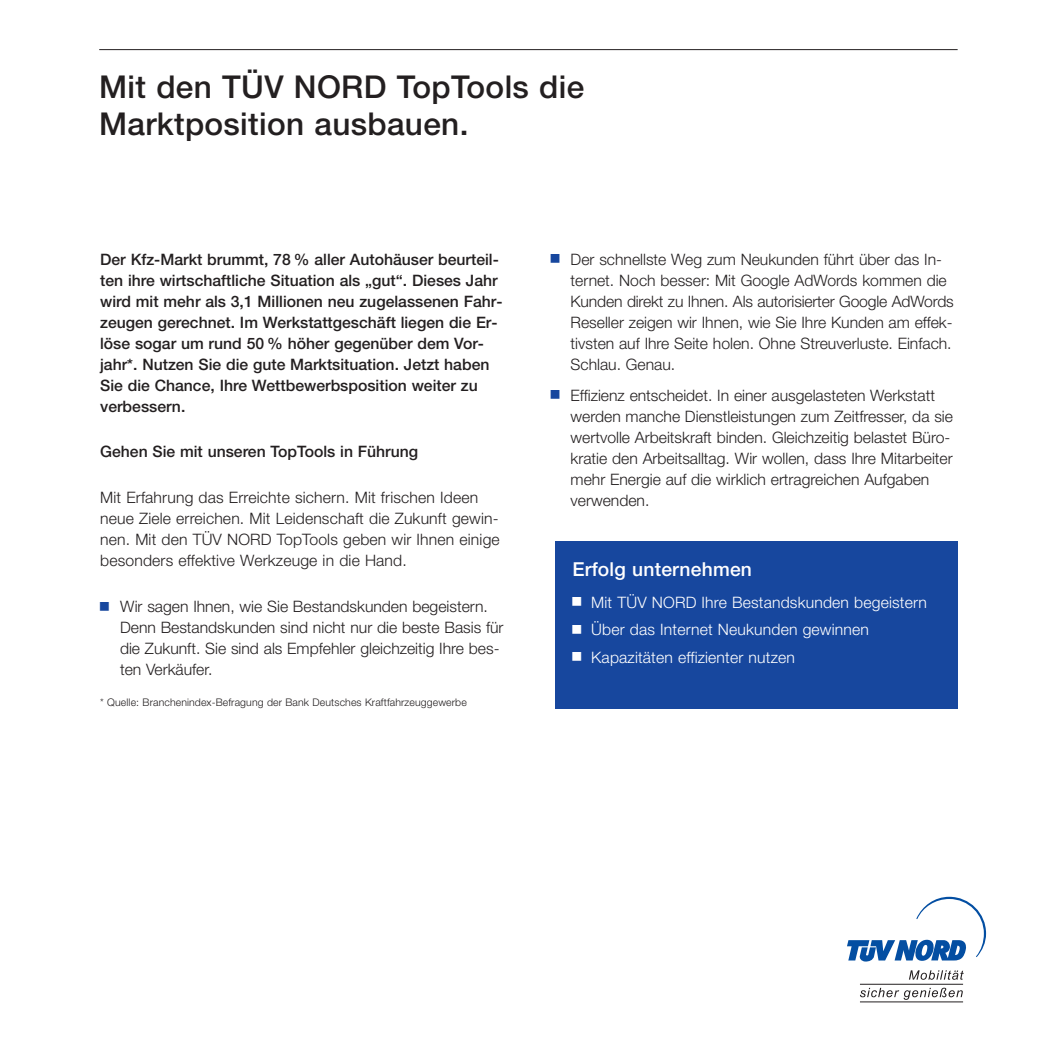
<style>
.page{position:relative;width:1042px;height:1042px;background:#fff}
.page>*{position:absolute;margin:0;border:0;box-sizing:border-box;transform-origin:0 0}
.t1{font:500 31.5px/37.8px "Helvetica Neue";letter-spacing:.01em;color:#231f20}
.t2{font:500 19.25px "Helvetica Neue";letter-spacing:.01em;color:#fff}
.t3{font:300 15.75px/21px "Helvetica Neue";color:#231f20}
.t4{font:500 15.75px/21px "Helvetica Neue";color:#231f20}
.t5{font:300 15.75px/27.5px "Helvetica Neue";letter-spacing:.01em;color:#fff}
.t6{font:300 10.5px "Helvetica Neue";letter-spacing:.01em;color:#231f20}
</style>
<div class="page">
<hr style="left:99px;top:49px;width:858px;height:1px;background:#231f20">
<div style="left:555px;top:541px;width:402px;height:168px;background:#17479e"></div>
<svg style="left:847px;top:897px;width:139px;height:64px"></svg>
<svg style="left:860px;top:987px;width:103px;height:13px"></svg>
<svg style="left:909px;top:970px;width:54px;height:10px"></svg>
<hr style="left:860px;top:984px;width:103px;height:1px;background:#231f20">
<hr style="left:860px;top:1001px;width:103px;height:1px;background:#231f20">
<h1 class="t1" style="left:99px;top:70px;width:487px">Mit den TÜV NORD TopTools die<br>Marktposition ausbauen.</h1>
<p class="t4" style="left:100px;top:250px;width:404px">Der Kfz-Markt brummt, 78 % aller Autohäuser beurteil&shy;ten ihre wirtschaftliche Situation als „gut“. Dieses Jahr wird mit mehr als 3,1 Millionen neu zugelassenen Fahr&shy;zeugen gerechnet. Im Werkstattgeschäft liegen die Er&shy;löse sogar um rund 50 % höher gegenüber dem Vor&shy;jahr*. Nutzen Sie die gute Marktsituation. Jetzt haben Sie die Chance, Ihre Wettbewerbsposition weiter zu verbessern.</p>
<p class="t4" style="left:100px;top:443px;width:319px">Gehen Sie mit unseren TopTools in Führung</p>
<p class="t3" style="left:100px;top:489px;width:401px">Mit Erfahrung das Erreichte sichern. Mit frischen Ideen neue Ziele erreichen. Mit Leidenschaft die Zukunft gewin&shy;nen. Mit den TÜV NORD TopTools geben wir Ihnen einige besonders effektive Werkzeuge in die Hand.</p>
<p class="t3" style="left:120px;top:597px;width:385px">Wir sagen Ihnen, wie Sie Bestandskunden begeistern.<br>Denn Bestandskunden sind nicht nur die beste Basis für die Zukunft. Sie sind als Empfehler gleichzeitig Ihre bes&shy;ten Verkäufer.</p>
<p class="t6" style="left:100px;top:698px;width:368px">* Quelle: Branchenindex-Befragung der Bank Deutsches Kraftfahrzeuggewerbe</p>
<p class="t3" style="left:570px;top:250px;width:385px">Der schnellste Weg zum Neukunden führt über das In&shy;ternet. Noch besser: Mit Google AdWords kommen die Kunden direkt zu Ihnen. Als autorisierter Google AdWords Reseller zeigen wir Ihnen, wie Sie Ihre Kunden am effek&shy;tivsten auf Ihre Seite holen. Ohne Streuverluste. Einfach.<br>Schlau. Genau.</p>
<p class="t3" style="left:570px;top:386px;width:384px">Effizienz entscheidet. In einer ausgelasteten Werkstatt werden manche Dienstleistungen zum Zeitfresser, da sie wertvolle Arbeitskraft binden. Gleichzeitig belastet Büro&shy;kratie den Arbeitsalltag. Wir wollen, dass Ihre Mitarbeiter mehr Energie auf die wirklich ertragreichen Aufgaben verwenden.</p>
<p class="t2" style="left:572px;top:562px;width:181px">Erfolg unternehmen</p>
<p class="t5" style="left:591px;top:590px;width:337px">Mit TÜV NORD Ihre Bestandskunden begeistern<br>Über das Internet Neukunden gewinnen<br>Kapazitäten effizienter nutzen</p>
</div>
